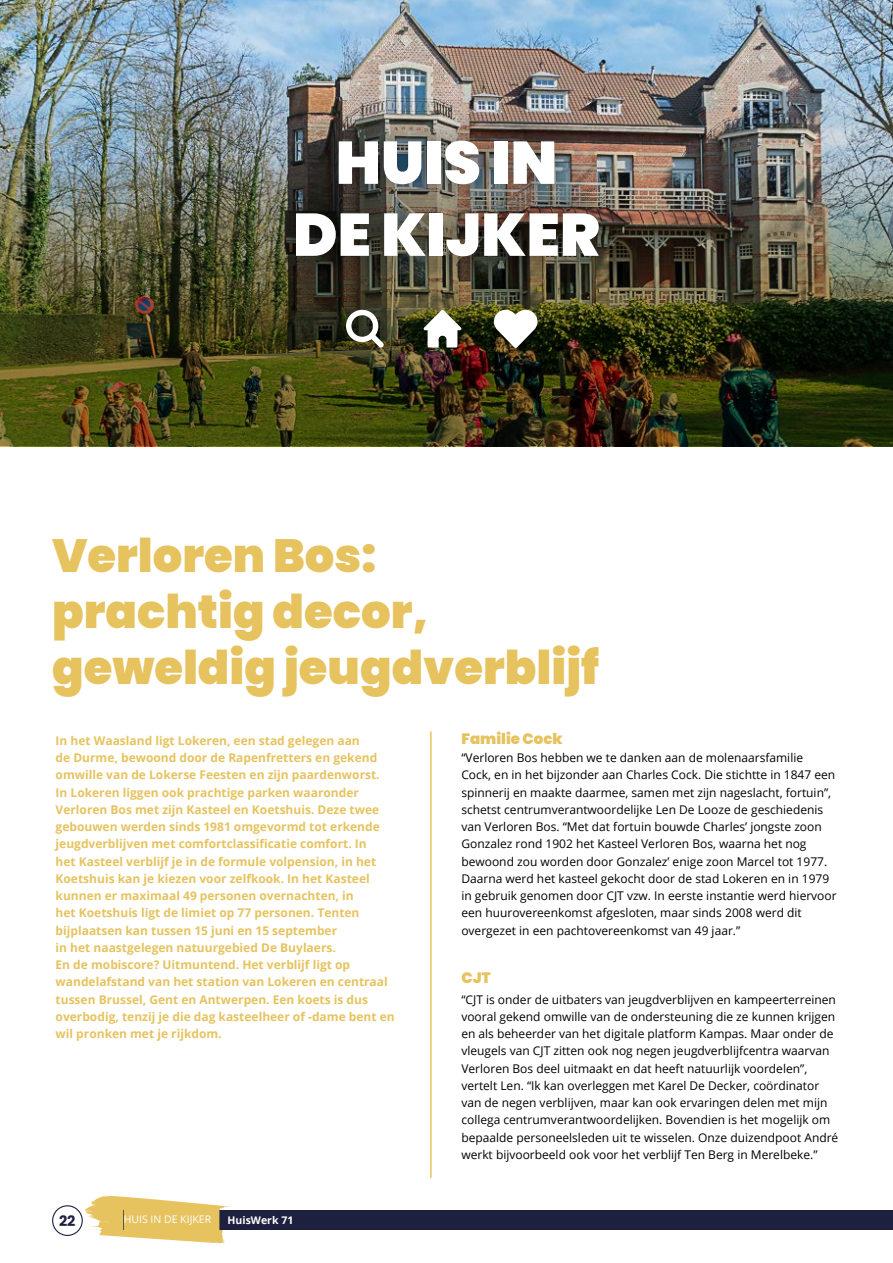
<style>
.page{position:relative;width:893px;height:1263px;background:#fff}
.page>*{position:absolute;margin:0;border:0;box-sizing:border-box;transform-origin:0 0}
.t1{font:900 60px/72px "Poppins";color:#fff;text-align:center}
.t2{font:900 46.5px/55.8px "Poppins";color:#e6c35f}
.t3{font:900 15px "Poppins";color:#e6c35f}
.t4{font:700 14.4px "Poppins";color:#1d203f}
.t5{font:12px/17.2px "Open Sans";color:#000}
.t6{font:700 12px/17.2px "Open Sans";color:#e6c35f}
.t7{font:10.5px "Open Sans";color:#fff}
.t8{font:700 10.5px "Open Sans";color:#fff}
</style>
<div class="page">
<svg style="left:85px;top:1195px;width:146px;height:48px"></svg>
<img style="left:0;top:1px;width:892px;height:172px">
<img style="left:0;top:173px;width:893px;height:274px">
<hr style="left:430px;top:731px;width:2px;height:447px;background:#e6c35f">
<div style="left:259px;top:103px;width:376px;height:190px;background:#000;opacity:.75"></div>
<svg style="left:346px;top:310px;width:38px;height:37px"></svg>
<svg style="left:424px;top:310px;width:37px;height:37px"></svg>
<svg style="left:494px;top:310px;width:44px;height:38px"></svg>
<div style="left:52px;top:1205px;width:31px;height:31px;border:1px solid #1d203f;border-radius:50%"></div>
<div style="left:124px;top:1210px;width:769px;height:20px;background:#1d203f"></div>
<div style="left:124px;top:1208px;width:95px;height:24px;background:#e6c35f"></div>
<h1 class="t1" style="left:293px;top:127px;width:309px">HUIS IN<br>DE KIJKER</h1>
<h2 class="t2" style="left:52px;top:528px;width:549px">Verloren Bos: prachtig decor, geweldig jeugdverblijf</h2>
<p class="t6" style="left:56px;top:732px;width:341px">In het Waasland ligt Lokeren, een stad gelegen aan<br>de Durme, bewoond door de Rapenfretters en gekend omwille van de Lokerse Feesten en zijn paardenworst.<br>In Lokeren liggen ook prachtige parken waaronder Verloren Bos met zijn Kasteel en Koetshuis. Deze twee gebouwen werden sinds 1981 omgevormd tot erkende jeugdverblijven met comfortclassificatie comfort. In<br>het Kasteel verblijf je in de formule volpension, in het Koetshuis kan je kiezen voor zelfkook. In het Kasteel kunnen er maximaal 49 personen overnachten, in<br>het Koetshuis ligt de limiet op 77 personen. Tenten bijplaatsen kan tussen 15 juni en 15 september<br>in het naastgelegen natuurgebied De Buylaers.<br>En de mobiscore? Uitmuntend. Het verblijf ligt op wandelafstand van het station van Lokeren en centraal tussen Brussel, Gent en Antwerpen. Een koets is dus overbodig, tenzij je die dag kasteelheer of -dame bent en wil pronken met je rijkdom.</p>
<p class="t3" style="left:461px;top:730px;width:103px">Familie Cock</p>
<p class="t5" style="left:461px;top:749px;width:377px">“Verloren Bos hebben we te danken aan de molenaarsfamilie<br>Cock, en in het bijzonder aan Charles Cock. Die stichtte in 1847 een spinnerij en maakte daarmee, samen met zijn nageslacht, fortuin”, schetst centrumverantwoordelijke Len De Looze de geschiedenis van Verloren Bos. “Met dat fortuin bouwde Charles’ jongste zoon Gonzalez rond 1902 het Kasteel Verloren Bos, waarna het nog bewoond zou worden door Gonzalez’ enige zoon Marcel tot 1977.<br>Daarna werd het kasteel gekocht door de stad Lokeren en in 1979 in gebruik genomen door CJT vzw. In eerste instantie werd hiervoor een huurovereenkomst afgesloten, maar sinds 2008 werd dit overgezet in een pachtovereenkomst van 49 jaar.”</p>
<p class="t3" style="left:461px;top:969px;width:31px">CJT</p>
<p class="t5" style="left:461px;top:990px;width:378px">“CJT is onder de uitbaters van jeugdverblijven en kampeerterreinen vooral gekend omwille van de ondersteuning die ze kunnen krijgen en als beheerder van het digitale platform Kampas. Maar onder de vleugels van CJT zitten ook nog negen jeugdverblijfcentra waarvan Verloren Bos deel uitmaakt en dat heeft natuurlijk voordelen”, vertelt Len. “Ik kan overleggen met Karel De Decker, coördinator van de negen verblijven, maar kan ook ervaringen delen met mijn collega centrumverantwoordelijken. Bovendien is het mogelijk om bepaalde personeelsleden uit te wisselen. Onze duizendpoot André werkt bijvoorbeeld ook voor het verblijf Ten Berg in Merelbeke.”</p>
<p class="t4" style="left:59px;top:1213px;width:18px">22</p>
<p class="t7" style="left:124px;top:1212px;width:89px">HUIS IN DE KIJKER</p>
<p class="t8" style="left:228px;top:1213px;width:67px">HuisWerk 71</p>
</div>
